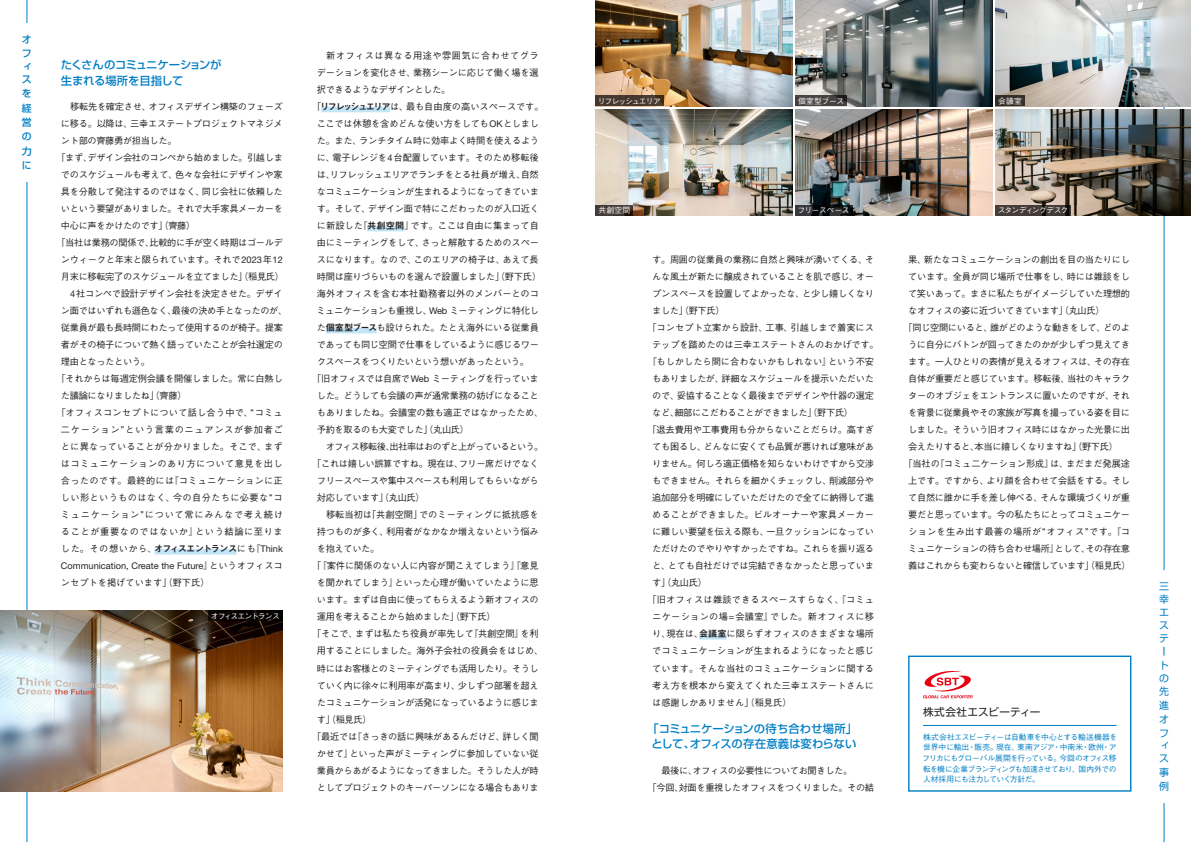
<style>
.page{position:relative;width:1191px;height:842px;background:#fff}
.page>*{position:absolute;margin:0;border:0;box-sizing:border-box;transform-origin:0 0}
.t1{font:500 11.3px/15.6px "P Shin Go Pr 6 N";letter-spacing:-.015em;color:#007fc5;text-align:center}
.t2{font:10.6px "P Shin Go Pr 6 N";letter-spacing:.025em;color:#231f20}
.t3{font:9.9px/13.2px "P Shin Go Pr 6 N";color:#007fc5}
.t4{font:500 9.9px/14.4px "P Shin Go Pr 6 N";color:#007fc5;text-align:justify}
.本文{font:9.2px/17px "P Gothic BBB Pr 6 N";letter-spacing:-.03em;color:#231f20;text-align:justify}
.本文-2{font:9.2px "P Gothic BBB Pr 6 N";letter-spacing:-.075em;color:#231f20}
.本文-3{font:9.2px "P Gothic BBB Pr 6 N";letter-spacing:.01em;color:#231f20}
.本文-4{font:9.2px "P Gothic BBB Pr 6 N";color:#231f20}
.t5{font:7.8px/10.6px "P Gothic BBB Pr 6 N";letter-spacing:-.08em;color:#007fc5;text-align:justify}
.t6{font:7.8px "P Gothic BBB Pr 6 N";letter-spacing:-.115em;color:#fff}
.t7{font:7.8px "P Gothic BBB Pr 6 N";letter-spacing:-.08em;color:#fff}
.t8{font:7.8px "P Gothic BBB Pr 6 N";letter-spacing:-.11em;color:#fff}
.t9{font:7.8px "P Gothic BBB Pr 6 N";letter-spacing:-.06em;color:#fff}
.s1{font-family:"Helvetica Neue LT Std"}
.s2{font-family:"P Midashi Go MB31 Pr 6 N";font-weight:700}
</style>
<div class="page">
<hr style="left:27px;top:0;width:1px;height:842px;background:#007fc5">
<hr style="left:1163px;top:0;width:1px;height:842px;background:#007fc5">
<div style="left:1151px;top:570px;width:25px;height:232px;background:#fff"></div>
<img style="left:0;top:610px;width:283px;height:182px">
<img style="left:595px;top:0;width:197px;height:106px">
<img style="left:595px;top:109px;width:197px;height:106px">
<img style="left:995px;top:0;width:196px;height:106px">
<img style="left:795px;top:0;width:197px;height:106px">
<img style="left:795px;top:109px;width:197px;height:106px">
<img style="left:995px;top:109px;width:196px;height:106px">
<div style="left:699px;top:634px;width:27px;height:6px;background:#c2e5f8"></div>
<div style="left:154px;top:549px;width:82px;height:5px;background:#c2e5f8"></div>
<div style="left:321px;top:107px;width:69px;height:5px;background:#c2e5f8"></div>
<div style="left:367px;top:226px;width:37px;height:5px;background:#c2e5f8"></div>
<div style="left:326px;top:328px;width:50px;height:5px;background:#c2e5f8"></div>
<svg style="left:595px;top:205px;width:38px;height:10px"></svg>
<div style="left:995px;top:96px;width:30px;height:10px;background:#352f29"></div>
<svg style="left:595px;top:96px;width:69px;height:10px"></svg>
<svg style="left:795px;top:205px;width:57px;height:10px"></svg>
<svg style="left:995px;top:205px;width:75px;height:10px"></svg>
<div style="left:908px;top:656px;width:223px;height:136px;border:1px solid #007fc5"></div>
<hr style="left:923px;top:725px;width:193px;height:1px;background:#007fc5">
<svg style="left:923px;top:671px;width:49px;height:27px"></svg>
<svg style="left:209px;top:610px;width:74px;height:11px"></svg>
<svg style="left:795px;top:96px;width:52px;height:10px"></svg>
<p class="t4" style="left:22px;top:32px;width:11px;line-height:13.4px">オフィス</p>
<p class="t4" style="left:22px;top:86px;width:11px">を経営の力に</p>
<p class="t1" style="left:61px;top:56px;width:162px;text-align:left">たくさんのコミュニケーションが生まれる場所を目指して</p>
<p class="本文" style="left:61px;top:98px;width:223px;text-indent:9px">移転先を確定させ、オフィスデザイン構築のフェーズに移る。以降は、三幸エステートプロジェクトマネジメント部の齊藤勇が担当した。</p>
<p class="本文" style="left:61px;top:149px;width:223px;text-indent:-5px">「まず、デザイン会社のコンペから始めました。引越しまでのスケジュールも考えて、色々な会社にデザインや家具を分散して発注するのではなく、同じ会社に依頼したいという要望がありました。それで大手家具メーカーを中心に声をかけたのです」（齊藤）</p>
<p class="本文" style="left:56px;top:234px;width:229px;text-align:center">「当社は業務の関係で、比較的に手が空く時期はゴールデンウィークと年末と限られています。それで<span class="s1">2023</span>年<span class="s1">12</span>月末に移転完了のスケジュールを立てました」（稲見氏）</p>
<p class="本文" style="left:61px;top:285px;width:228px;text-align:left;text-indent:9px"><span class="s1">4</span>社コンペで設計デザイン会社を決定させた。デザイン面ではいずれも遜色なく、最後の決め手となったのが、従業員が最も長時間にわたって使用するのが椅子。提案者がその椅子について熱く語っていたことが会社選定の理由となったという。</p>
<p class="本文" style="left:61px;top:370px;width:223px;text-indent:-5px">「それからは毎週定例会議を開催しました。常に白熱した議論になりましたね」（齊藤）</p>
<p class="本文" style="left:61px;top:404px;width:223px;text-indent:-5px">「オフィスコンセプトについて話し合う中で、“コミュ二ケーション”という言葉のニュアンスが参加者ごとに異なっていることが分かりました。そこで、まずはコミュニケーションのあり方について意見を出し合ったのです。最終的には『コミュニケーションに正しい形というものはなく、今の自分たちに必要な“コミュニケーション”について常にみんなで考え続けることが重要なのではないか』という結論に至りました。その想いから、<span class="s2">オフィスエントランス</span>にも『<span class="s1">Think Communication, Create the Future</span>』というオフィスコンセプトを掲げています」（野下氏）</p>
<p class="t6" style="left:211px;top:609px;width:71px">オフィスエントランス</p>
<p class="本文" style="left:317px;top:47px;width:223px;text-indent:9px">新オフィスは異なる用途や雰囲気に合わせてグラデーションを変化させ、業務シーンに応じて働く場を選択できるようなデザインとした。</p>
<p class="本文" style="left:312px;top:98px;width:233px;text-align:center">「<span class="s2">リフレッシュエリア</span>は、最も自由度の高いスペースです。ここでは休憩を含めどんな使い方をしても<span class="s1">OK</span>としました。また、ランチタイム時に効率よく時間を使えるように、電子レンジを<span class="s1">4</span>台配置しています。そのため移転後は、リフレッシュエリアでランチをとる社員が増え、自然なコミュニケーションが生まれるようになってきています。そして、デザイン面で特にこだわったのが入口近くに新設した『<span class="s2">共創空間</span>』です。ここは自由に集まって自由にミーティングをして、さっと解散するためのスペースになります。なので、このエリアの椅子は、あえて長時間は座りづらいものを選んで設置しました」（野下氏）</p>
<p class="本文" style="left:316px;top:285px;width:224px">海外オフィスを含む本社勤務者以外のメンバーとのコミュニケーションも重視し、<span class="s1">Web</span> ミーティングに特化した<span class="s2">個室型ブース</span>も設けられた。たとえ海外にいる従業員であっても同じ空間で仕事をしているように感じるワークスペースをつくりたいという想いがあったという。</p>
<p class="本文" style="left:317px;top:370px;width:228px;text-align:left;text-indent:-5px">「旧オフィスでは自席で<span class="s1">Web</span> ミーティングを行っていました。どうしても会議の声が通常業務の妨げになることもありましたね。会議室の数も適正ではなかったため、予約を取るのも大変でした」（丸山氏）</p>
<p class="本文-2" style="left:326px;top:439px;width:219px">オフィス移転後、出社率はおのずと上がっているという。</p>
<p class="本文" style="left:317px;top:455px;width:223px;text-indent:-5px">「これは嬉しい誤算ですね。現在は、フリー席だけでなくフリースペースや集中スペースも利用してもらいながら対応しています」（丸山氏）</p>
<p class="本文" style="left:317px;top:506px;width:223px;text-indent:9px">移転当初は「共創空間」でのミーティングに抵抗感を持つものが多く、利用者がなかなか増えないという悩みを抱えていた。</p>
<p class="本文" style="left:317px;top:557px;width:223px;text-indent:-5px">「『案件に関係のない人に内容が聞こえてしまう』『意見を聞かれてしまう』といった心理が働いていたように思います。まずは自由に使ってもらえるよう新オフィスの運用を考えることから始めました」（野下氏）</p>
<p class="本文" style="left:317px;top:625px;width:228px;text-align:left;text-indent:-5px">「そこで、まずは私たち役員が率先して『共創空間』を利用することにしました。海外子会社の役員会をはじめ、時にはお客様とのミーティングでも活用したり。そうしていく内に徐々に利用率が高まり、少しずつ部署を超えたコミュニケーションが活発になっているように感じます」（稲見氏）</p>
<p class="本文" style="left:312px;top:727px;width:228px;text-align:center">「最近では『さっきの話に興味があるんだけど、詳しく聞かせて』といった声がミーティングに参加していない従業員からあがるようになってきました。そうした人が時としてプロジェクトのキーパーソンになる場合もありま</p>
<p class="t7" style="left:798px;top:95px;width:48px">個室型ブース</p>
<p class="t6" style="left:597px;top:95px;width:65px">リフレッシュエリア</p>
<p class="t7" style="left:998px;top:95px;width:25px">会議室</p>
<p class="t7" style="left:598px;top:204px;width:33px">共創空間</p>
<p class="t9" style="left:797px;top:204px;width:53px">フリースペース</p>
<p class="t8" style="left:997px;top:204px;width:72px">スタンディングデスク</p>
<p class="本文" style="left:652px;top:251px;width:223px">す。周囲の従業員の業務に自然と興味が湧いてくる、そんな風土が新たに醸成されていることを肌で感じ、オープンスペースを設置してよかったな、と少し嬉しくなりました」（野下氏）</p>
<p class="本文-3" style="left:647px;top:320px;width:228px">「コンセプト立案から設計、工事、引越しまで着実にス</p>
<p class="本文" style="left:652px;top:336px;width:228px">テップを踏めたのは三幸エステートさんのおかげです。</p>
<p class="本文-4" style="left:647px;top:354px;width:228px">『もしかしたら間に合わないかもしれない』という不安</p>
<p class="本文" style="left:652px;top:370px;width:223px">もありましたが、詳細なスケジュールを提示いただいた</p>
<p class="本文" style="left:652px;top:387px;width:223px">ので、妥協することなく最後までデザインや什器の選定</p>
<p class="本文" style="left:652px;top:404px;width:202px">など、細部にこだわることができました」（野下氏）</p>
<p class="本文" style="left:652px;top:421px;width:223px;text-indent:-5px">「退去費用や工事費用も分からないことだらけ。高すぎても困るし、どんなに安くても品質が悪ければ意味がありません。何しろ適正価格を知らないわけですから交渉もできません。それらを細かくチェックし、削減部分や追加部分を明確にしていただけたので全てに納得して進めることができました。ビルオーナーや家具メーカーに難しい要望を伝える際も、一旦クッションになっていただけたのでやりやすかったですね。これらを振り返ると、とても自社だけでは完結できなかったと思っています」（丸山氏）</p>
<p class="本文" style="left:652px;top:591px;width:223px;text-indent:-5px">「旧オフィスは雑談できるスペースすらなく、『コミュニケーションの場<span class="s1">=</span>会議室』でした。新オフィスに移り、現在は、<span class="s2">会議室</span>に限らずオフィスのさまざまな場所でコミュニケーションが生まれるようになったと感じています。そんな当社のコミュニケーションに関する考え方を根本から変えてくれた三幸エステートさんには感謝しかありません」（稲見氏）</p>
<p class="t1" style="left:647px;top:720px;width:211px">「コミュニケーションの待ち合わせ場所」として、オフィスの存在意義は変わらない</p>
<p class="本文" style="left:661px;top:761px;width:192px">最後に、オフィスの必要性についてお聞きした。</p>
<p class="本文" style="left:647px;top:778px;width:228px">「今回、対面を重視したオフィスをつくりました。その結</p>
<p class="本文" style="left:908px;top:251px;width:223px">果、新たなコミュニケーションの創出を目の当たりにしています。全員が同じ場所で仕事をし、時には雑談をして笑いあって。まさに私たちがイメージしていた理想的なオフィスの姿に近づいてきています」（丸山氏）</p>
<p class="本文" style="left:908px;top:319px;width:223px;text-indent:-5px">「同じ空間にいると、誰がどのような動きをして、どのように自分にバトンが回ってきたのかが少しずつ見えてきます。一人ひとりの表情が見えるオフィスは、その存在自体が重要だと感じています。移転後、当社のキャラクターのオブジェをエントランスに置いたのですが、それを背景に従業員やその家族が写真を撮っている姿を目にしました。そういう旧オフィス時にはなかった光景に出会えたりすると、本当に嬉しくなりますね」（野下氏）</p>
<p class="本文" style="left:903px;top:455px;width:229px;text-align:center">「当社の『コミュ二ケーション形成』は、まだまだ発展途上です。ですから、より顔を合わせて会話をする。そして自然に誰かに手を差し伸べる、そんな環境づくりが重要だと思っています。今の私たちにとってコミュニケーションを生み出す最善の場所が“オフィス”です。『コミュニケーションの待ち合わせ場所』として、その存在意義はこれからも変わらないと確信しています」（稲見氏）</p>
<p class="t2" style="left:923px;top:703px;width:119px">株式会社エスビーティー</p>
<p class="t5" style="left:922px;top:731px;width:196px">株式会社エスビーティーは自動車を中心とする輸送機器を世界中に輸出・販売。現在、東南アジア・中南米・欧州・アフリカにもグローバル展開を行っている。今回のオフィス移転を機に企業ブランディングも加速させており、国内外での人材採用にも注力していく方針だ。</p>
<p class="t3" style="left:1159px;top:579px;width:11px">三幸エステートの先進オフィス</p>
<p class="t3" style="left:1159px;top:764px;width:11px;line-height:14.1px">事例</p>
</div>
